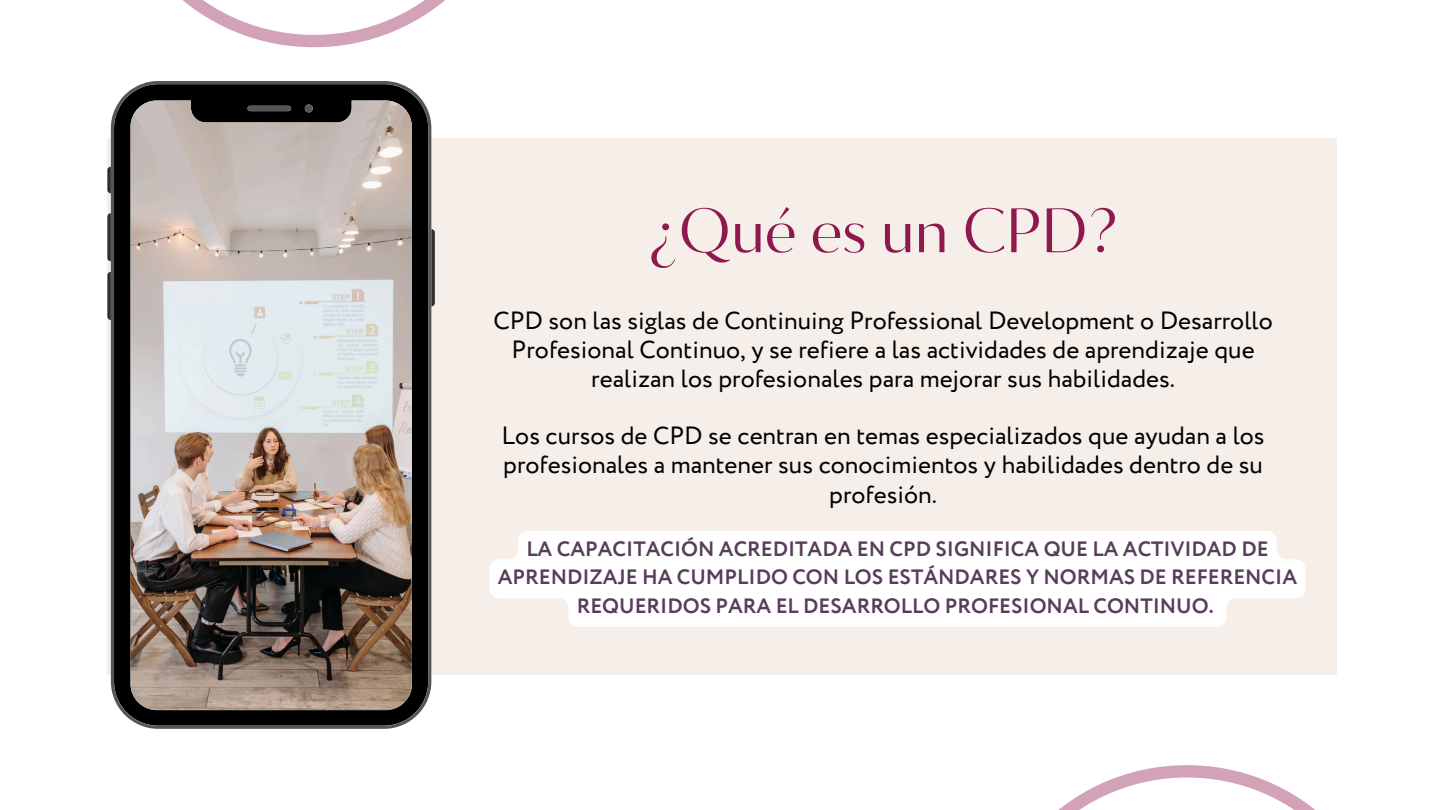
<style>
.page{position:relative;width:1440px;height:810px;background:#fff}
.page>*{position:absolute;margin:0;border:0;box-sizing:border-box;transform-origin:0 0}
.t1{font:62.6px "Circe Contrast";color:#8f194e}
.t2{font:24.9px/29.2px "Circe";color:#000;text-align:center}
.t3{font:700 20.7px/28.5px "Circe";color:#583d5b;text-align:center}
</style>
<div class="page">
<div style="left:107px;top:138px;width:1230px;height:536px;background:#f6eee8"></div>
<svg style="left:107px;top:167px;width:4px;height:26px"></svg>
<svg style="left:107px;top:213px;width:4px;height:48px"></svg>
<svg style="left:107px;top:272px;width:4px;height:48px"></svg>
<svg style="left:431px;top:229px;width:4px;height:77px"></svg>
<img style="left:111px;top:81px;width:320px;height:648px">
<svg style="left:490px;top:531px;width:815px;height:96px;background:#fefdfd"></svg>
<svg style="left:183px;top:0;width:262px;height:47px"></svg>
<svg style="left:1058px;top:765px;width:257px;height:45px"></svg>
<h1 class="t1" style="left:649px;top:194px;width:469px">¿Qué es un CPD?</h1>
<h2 class="t2" style="left:493px;top:307px;width:781px">CPD son las siglas de Continuing Professional Development o Desarrollo<br>Profesional Continuo, y se refiere a las actividades de aprendizaje que realizan los profesionales para mejorar sus habilidades.</h2>
<h2 class="t2" style="left:502px;top:422px;width:765px">Los cursos de CPD se centran en temas especializados que ayudan a los profesionales a mantener sus conocimientos y habilidades dentro de su profesión.</h2>
<p class="t3" style="left:498px;top:536px;width:801px">LA CAPACITACIÓN ACREDITADA EN CPD SIGNIFICA QUE LA ACTIVIDAD DE<br>APRENDIZAJE HA CUMPLIDO CON LOS ESTÁNDARES Y NORMAS DE REFERENCIA<br>REQUERIDOS PARA EL DESARROLLO PROFESIONAL CONTINUO.</p>
</div>
